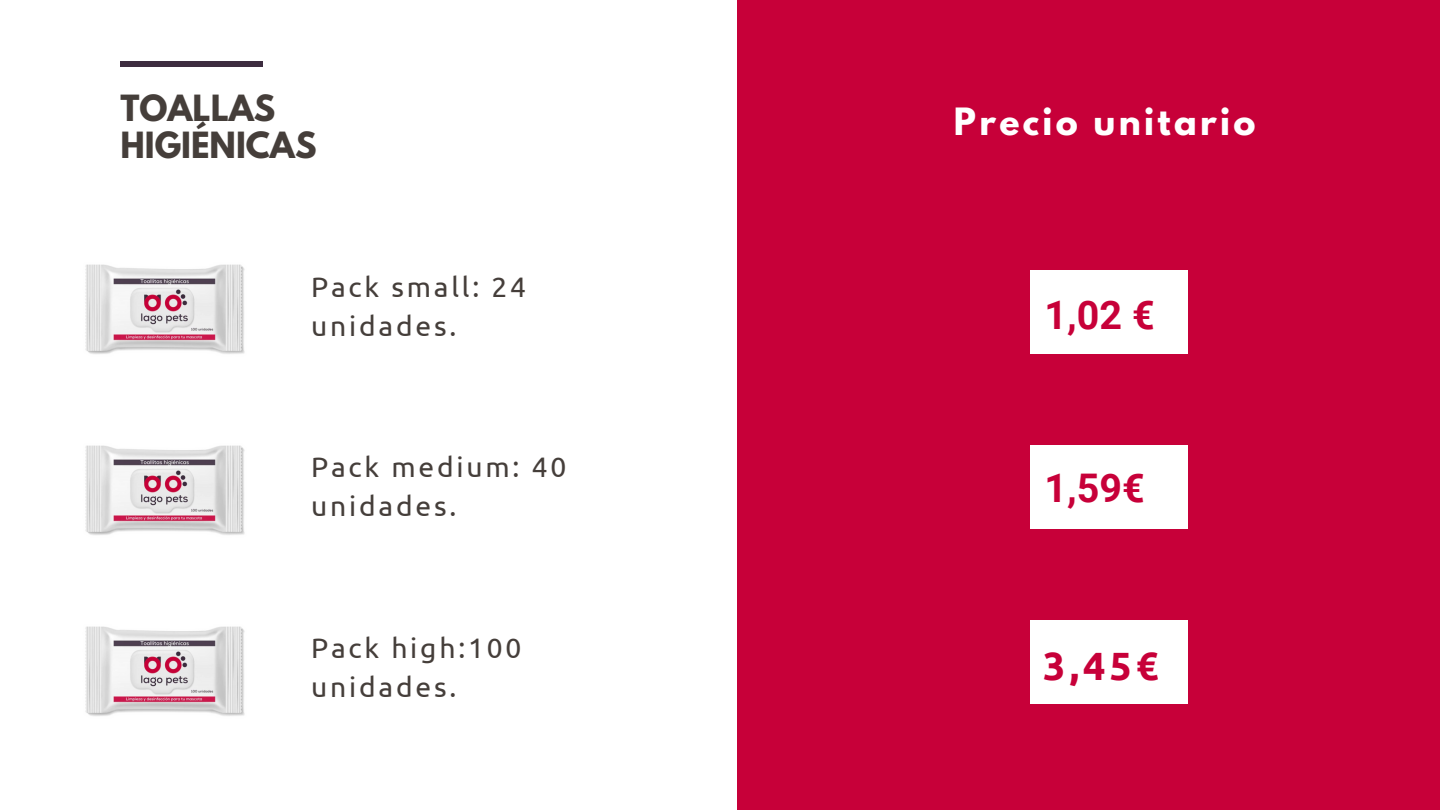
<style>
.page{position:relative;width:1440px;height:810px;background:#fff}
.page>*{position:absolute;margin:0;border:0;box-sizing:border-box;transform-origin:0 0}
.t1{font:700 39.5px "Roboto";color:#c70039}
.t2{font:700 39.5px "Ubuntu";color:#c70039}
.t3{font:700 33.3px "League Spartan";letter-spacing:.1em;color:#fff}
.t4{font:700 32px/37.5px "League Spartan";color:#453e3a}
.t5{font:28.2px/39px "Ubuntu";letter-spacing:.1em;color:#453e3a}
</style>
<div class="page">
<div style="left:120px;top:61px;width:143px;height:5px;background:#3d2c3f"></div>
<div style="left:738px;top:0;width:702px;height:809px;background:#c70039"></div>
<img style="left:85px;top:264px;width:160px;height:90px">
<div style="left:1030px;top:620px;width:157px;height:84px;background:#fff"></div>
<div style="left:1030px;top:271px;width:157px;height:83px;background:#fff"></div>
<div style="left:1030px;top:446px;width:157px;height:83px;background:#fff"></div>
<img style="left:85px;top:445px;width:160px;height:90px">
<img style="left:85px;top:626px;width:160px;height:90px">
<p class="t4" style="left:120px;top:93px;width:198px">TOALLAS<br>HIGIÉNICAS</p>
<h2 class="t5" style="left:311px;top:267px;width:217px">Pack small: 24 unidades.</h2>
<p class="t5" style="left:311px;top:447px;width:257px">Pack medium: 40 unidades.</p>
<h3 class="t5" style="left:311px;top:628px;width:212px">Pack high:100 unidades.</h3>
<p class="t3" style="left:954px;top:105px;width:303px">Precio unitario</p>
<p class="t1" style="left:1045px;top:292px;width:111px">1,02 €</p>
<p class="t1" style="left:1045px;top:465px;width:102px">1,59€</p>
<p class="t2" style="left:1043px;top:643px;width:117px">3,45€</p>
</div>
